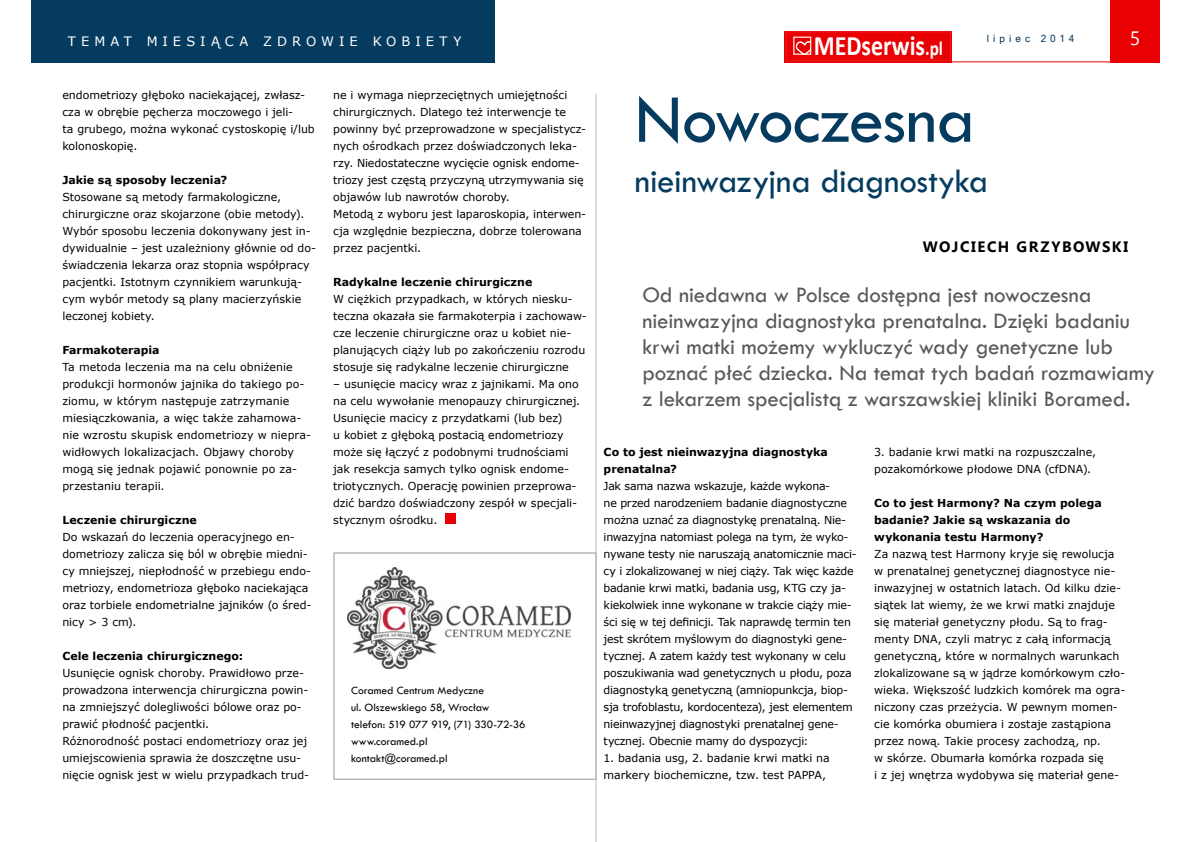
<style>
.page{position:relative;width:1191px;height:842px;background:#fff}
.page>*{position:absolute;margin:0;border:0;box-sizing:border-box;transform-origin:0 0}
.t1{font:71.1px "Tw Cen";letter-spacing:-.01em;color:#053b5f}
.t2{font:35px "Tw Cen";letter-spacing:-.01em;color:#053b5f}
.t3{font:700 28.3px "Calibri";color:#fff;scale:.85 1}
.t4{font:23px/26px "Tw Cen";letter-spacing:-.005em;color:#58595b}
.t5{font:19.4px "Segoe UI";color:#fff}
.t6{font:700 15px "Lao UI";letter-spacing:.1em;color:#000}
.t7{font:13px "MS Reference Sans Serif";letter-spacing:.38em;color:#fff}
.t8{font:11.5px/17px "Tw Cen";color:#000}
.t9{font:11px/17px "MS Reference Sans Serif";letter-spacing:-.005em;color:#000}
.t10{font:11px/17px "MS Reference Sans Serif";letter-spacing:-.025em;color:#000}
.t11{font:700 11px/17px "MS Reference Sans Serif";color:#000}
.t12{font:10px "Microsoft Sans Serif";letter-spacing:.4em;color:#053b5f}
.s1{font-size:20.2px}
</style>
<div class="page">
<div style="left:784px;top:31px;width:167px;height:31px;background:#e9060a"></div>
<div style="left:786px;top:32px;width:164px;height:29px;background:#e90003"></div>
<div style="left:786px;top:32px;width:164px;height:29px;border:1px solid #ed1d24"></div>
<div style="left:793px;top:37px;width:18px;height:18px;border:1px solid #fff"></div>
<svg style="left:795px;top:41px;width:17px;height:14px"></svg>
<div style="left:1110px;top:0;width:49px;height:62px;background:#e90003"></div>
<hr style="left:950px;top:61px;width:160px;height:1px;background:#e90003">
<div style="left:31px;top:0;width:464px;height:62px;background:#053b5f"></div>
<div style="left:445px;top:514px;width:11px;height:10px;background:#e90003"></div>
<div style="left:334px;top:553px;width:262px;height:226px;border:1px solid #99949e"></div>
<img style="left:347px;top:567px;width:224px;height:102px">
<hr style="left:596px;top:94px;width:1px;height:748px;background:#bebec3">
<p class="t7" style="left:68px;top:33px;width:281px">TEMAT MIESIĄCA zdrowie</p>
<p class="t7" style="left:373px;top:33px;width:55px">kobiet</p>
<p class="t7" style="left:453px;top:33px;width:9px">y</p>
<h3 class="t5" style="left:1129px;top:23px;width:12px">5</h3>
<p class="t12" style="left:987px;top:32px;width:89px">lipiec 2014</p>
<h3 class="t3" style="left:813px;top:27px;width:154px">MEDserwis<span class="s1">.pl</span></h3>
<p class="t9" style="left:62px;top:86px;width:254px">endometriozy głęboko naciekającej, zwłasz&shy;cza w obrębie pęcherza moczowego i jeli-<br>ta grubego, można wykonać cystoskopię i/lub kolonoskopię.</p>
<p class="t11" style="left:62px;top:171px;width:166px">Jakie są sposoby leczenia?</p>
<p class="t9" style="left:62px;top:188px;width:255px">Stosowane są metody farmakologiczne, chirurgiczne oraz skojarzone (obie metody).<br>Wybór sposobu leczenia dokonywany jest in&shy;dywidualnie – jest uzależniony głównie od do&shy;świadczenia lekarza oraz stopnia współpracy pacjentki. Istotnym czynnikiem warunkują&shy;cym wybór metody są plany macierzyńskie leczonej kobiety.</p>
<p class="t11" style="left:62px;top:341px;width:99px">Farmakoterapia</p>
<p class="t9" style="left:62px;top:358px;width:250px">Ta metoda leczenia ma na celu obniżenie produkcji hormonów jajnika do takiego po&shy;ziomu, w którym następuje zatrzymanie miesiączkowania, a więc także zahamowa&shy;nie wzrostu skupisk endometriozy w niepra&shy;widłowych lokalizacjach. Objawy choroby mogą się jednak pojawić ponownie po za&shy;przestaniu terapii.</p>
<p class="t11" style="left:62px;top:511px;width:136px">Leczenie chirurgiczne</p>
<p class="t9" style="left:62px;top:528px;width:250px">Do wskazań do leczenia operacyjnego en&shy;dometriozy zalicza się ból w obrębie miedni&shy;cy mniejszej, niepłodność w przebiegu endo&shy;metriozy, endometrioza głęboko naciekająca oraz torbiele endometrialne jajników (o śred&shy;nicy &gt; 3 cm).</p>
<p class="t11" style="left:62px;top:647px;width:182px">Cele leczenia chirurgicznego:</p>
<p class="t9" style="left:62px;top:664px;width:248px">Usunięcie ognisk choroby. Prawidłowo prze&shy;prowadzona interwencja chirurgiczna powin&shy;na zmniejszyć dolegliwości bólowe oraz po&shy;prawić płodność pacjentki.<br>Różnorodność postaci endometriozy oraz jej umiejscowienia sprawia że doszczętne usu&shy;nięcie ognisk jest w wielu przypadkach trud-</p>
<p class="t9" style="left:333px;top:86px;width:255px">ne i wymaga nieprzeciętnych umiejętności chirurgicznych. Dlatego też interwencje te powinny być przeprowadzone w specjalistycz&shy;nych ośrodkach przez doświadczonych leka&shy;rzy. Niedostateczne wycięcie ognisk endome&shy;triozy jest częstą przyczyną utrzymywania się objawów lub nawrotów choroby.<br>Metodą z wyboru jest laparoskopia, interwen&shy;cja względnie bezpieczna, dobrze tolerowana przez pacjentki.</p>
<p class="t11" style="left:333px;top:273px;width:201px">Radykalne leczenie chirurgiczne</p>
<p class="t9" style="left:333px;top:290px;width:255px">W ciężkich przypadkach, w których niesku&shy;teczna okazała sie farmakoterpia i zachowaw&shy;cze leczenie chirurgiczne oraz u kobiet nie&shy;planujących ciąży lub po zakończeniu rozrodu stosuje się radykalne leczenie chirurgiczne</p>
<p class="t9" style="left:333px;top:375px;width:248px">– usunięcie macicy wraz z jajnikami. Ma ono na celu wywołanie menopauzy chirurgicznej.<br>Usunięcie macicy z przydatkami (lub bez)<br>u kobiet z głęboką postacią endometriozy może się łączyć z podobnymi trudnościami jak resekcja samych tylko ognisk endome&shy;triotycznych. Operację powinien przeprowa&shy;dzić bardzo doświadczony zespół w specjali&shy;stycznym ośrodku.</p>
<p class="t8" style="left:351px;top:682px;width:176px">Coramed Centrum Medyczne<br>ul. Olszewskiego 58, Wrocław telefon: 519 077 919, (71) 330-72-36 www.coramed.pl kontakt@coramed.pl</p>
<h1 class="t1" style="left:635px;top:77px;width:342px">Nowoczesna</h1>
<h2 class="t2" style="left:635px;top:160px;width:355px">nieinwazyjna diagnostyka</h2>
<h3 class="t6" style="left:923px;top:237px;width:207px">WOJCIECH GRZYBOWSKI</h3>
<p class="t4" style="left:642px;top:282px;width:514px">Od niedawna w Polsce dostępna jest nowoczesna nieinwazyjna diagnostyka prenatalna. Dzięki badaniu krwi matki możemy wykluczyć wady genetyczne lub poznać płeć dziecka. Na temat tych badań rozmawiamy z lekarzem specjalistą z warszawskiej kliniki Boramed.</p>
<p class="t11" style="left:603px;top:443px;width:226px">Co to jest nieinwazyjna diagnostyka prenatalna?</p>
<p class="t10" style="left:603px;top:477px;width:255px">Jak sama nazwa wskazuje, każde wykona-<br>ne przed narodzeniem badanie diagnostyczne można uznać za diagnostykę prenatalną. Nie&shy;inwazyjna natomiast polega na tym, że wyko&shy;nywane testy nie naruszają anatomicznie maci&shy;cy i zlokalizowanej w niej ciąży. Tak więc każde badanie krwi matki, badania usg, KTG czy ja&shy;kiekolwiek inne wykonane w trakcie ciąży mie&shy;ści się w tej definicji. Tak naprawdę termin ten jest skrótem myślowym do diagnostyki gene&shy;tycznej. A zatem każdy test wykonany w celu poszukiwania wad genetycznych u płodu, poza diagnostyką genetyczną (amniopunkcja, biop&shy;sja trofoblastu, kordocenteza), jest elementem nieinwazyjnej diagnostyki prenatalnej gene&shy;tycznej. Obecnie mamy do dyspozycji:</p>
<p class="t9" style="left:603px;top:749px;width:228px">1. badania usg, 2. badanie krwi matki na markery biochemiczne, tzw. test PAPPA,</p>
<p class="t9" style="left:874px;top:443px;width:223px">3. badanie krwi matki na rozpuszczalne, pozakomórkowe płodowe DNA (cfDNA).</p>
<p class="t11" style="left:874px;top:494px;width:229px">Co to jest Harmony? Na czym polega badanie? Jakie są wskazania do wykonania testu Harmony?</p>
<p class="t9" style="left:874px;top:545px;width:253px">Za nazwą test Harmony kryje się rewolucja w prenatalnej genetycznej diagnostyce nie&shy;inwazyjnej w ostatnich latach. Od kilku dzie&shy;siątek lat wiemy, że we krwi matki znajduje się materiał genetyczny płodu. Są to frag&shy;menty DNA, czyli matryc z całą informacją genetyczną, które w normalnych warunkach zlokalizowane są w jądrze komórkowym czło&shy;wieka. Większość ludzkich komórek ma ogra&shy;niczony czas przeżycia. W pewnym momen&shy;cie komórka obumiera i zostaje zastąpiona przez nową. Takie procesy zachodzą, np.<br>w skórze. Obumarła komórka rozpada się<br>i z jej wnętrza wydobywa się materiał gene-</p>
</div>
